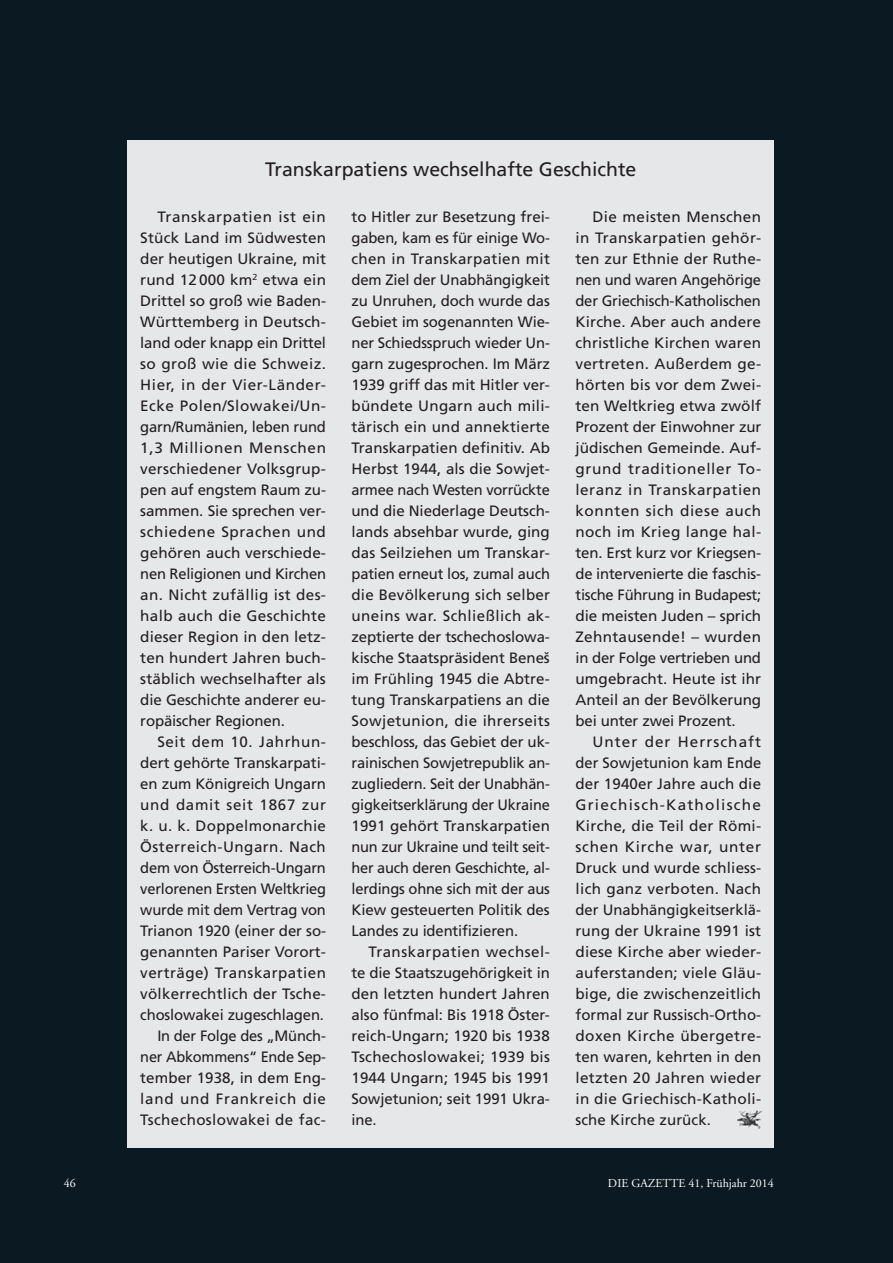
<style>
.page{position:relative;width:893px;height:1263px;background:#0b1a22}
.page>*{position:absolute;margin:0;border:0;box-sizing:border-box;transform-origin:0 0}
.t1{font:19.5px "Frutiger";color:#231f20}
.t2{font:15px/21px "Frutiger";letter-spacing:-.005em;color:#231f20;text-align:justify}
.t3{font:12px "Adobe Garamond";color:#fff}
</style>
<div class="page">
<div style="left:128px;top:140px;width:646px;height:1008px;background:#e6e7e9"></div>
<img style="left:738px;top:1110px;width:23px;height:18px">
<h1 class="t1" style="left:265px;top:158px;width:373px">Transkarpatiens wechselhafte Geschichte</h1>
<p class="t2" style="left:140px;top:206px;width:187px;text-indent:17px">Transkarpatien ist ein Stück Land im Südwesten der heutigen Ukraine, mit rund 12 000 km<sup>2</sup> etwa ein Drittel so groß wie Baden-Württemberg in Deutsch&shy;land oder knapp ein Drittel so groß wie die Schweiz.<br>Hier, in der Vier-Länder-Ecke Polen/Slowakei/Un&shy;garn/Rumänien, leben rund 1,3 Millionen Menschen verschiedener Volksgrup&shy;pen auf engstem Raum zu&shy;sammen. Sie sprechen ver&shy;schiedene Sprachen und gehören auch verschiede&shy;nen Religionen und Kirchen an. Nicht zufällig ist des&shy;halb auch die Geschichte dieser Region in den letz&shy;ten hundert Jahren buch&shy;stäblich wechselhafter als die Geschichte anderer eu&shy;ropäischer Regionen.</p>
<p class="t2" style="left:140px;top:731px;width:187px;text-align:right">Seit dem 10. Jahrhun&shy;dert gehörte Transkarpati&shy;en zum Königreich Ungarn und damit seit 1867 zur k. u. k. Doppelmonarchie<br>Österreich-Ungarn. Nach dem von Österreich-Ungarn verlorenen Ersten Weltkrieg wurde mit dem Vertrag von<br>Trianon 1920 (einer der so&shy;genannten Pariser Vorort&shy;verträge) Transkarpatien völkerrechtlich der Tsche&shy;choslowakei zugeschlagen.<br>In der Folge des „Münch&shy;ner Abkommens“ Ende Sep&shy;tember 1938, in dem Eng&shy;land und Frankreich die<br>Tschechoslowakei de fac-</p>
<p class="t2" style="left:351px;top:206px;width:200px">to Hitler zur Besetzung frei&shy;gaben, kam es für einige Wo&shy;chen in Transkarpatien mit dem Ziel der Unabhängigkeit zu Unruhen, doch wurde das Gebiet im sogenannten Wie&shy;ner Schiedsspruch wieder Un&shy;garn zugesprochen. Im März 1939 griff das mit Hitler ver&shy;bündete Ungarn auch mili&shy;tärisch ein und annektierte Transkarpatien definitiv. Ab Herbst 1944, als die Sowjet&shy;armee nach Westen vorrückte und die Niederlage Deutsch&shy;lands absehbar wurde, ging das Seilziehen um Transkar&shy;patien erneut los, zumal auch die Bevölkerung sich selber uneins war. Schließlich ak&shy;zeptierte der tschechoslowa&shy;kische Staatspräsident Beneš im Frühling 1945 die Abtre&shy;tung Transkarpatiens an die Sowjetunion, die ihrerseits beschloss, das Gebiet der uk&shy;rainischen Sowjetrepublik an&shy;zugliedern. Seit der Unabhän&shy;gigkeitserklärung der Ukraine 1991 gehört Transkarpatien nun zur Ukraine und teilt seit&shy;her auch deren Geschichte, al&shy;lerdings ohne sich mit der aus Kiew gesteuerten Politik des Landes zu identifizieren.</p>
<p class="t2" style="left:351px;top:941px;width:200px;text-indent:17px">Transkarpatien wechsel&shy;te die Staatszugehörigkeit in den letzten hundert Jahren also fünfmal: Bis 1918 Öster&shy;reich-Ungarn; 1920 bis 1938<br>Tschechoslowakei; 1939 bis 1944 Ungarn; 1945 bis 1991<br>Sowjetunion; seit 1991 Ukra&shy;ine.</p>
<p class="t2" style="left:575px;top:206px;width:187px;text-indent:17px">Die meisten Menschen in Transkarpatien gehör&shy;ten zur Ethnie der Ruthe&shy;nen und waren Angehörige der Griechisch-Katholischen Kirche. Aber auch andere christliche Kirchen waren vertreten. Außerdem ge&shy;hörten bis vor dem Zwei&shy;ten Weltkrieg etwa zwölf Prozent der Einwohner zur jüdischen Gemeinde. Auf&shy;grund traditioneller To&shy;leranz in Transkarpatien konnten sich diese auch noch im Krieg lange hal&shy;ten. Erst kurz vor Kriegsen&shy;de intervenierte die faschis&shy;tische Führung in Budapest; die meisten Juden – sprich Zehntausende! – wurden in der Folge vertrieben und umgebracht. Heute ist ihr Anteil an der Bevölkerung bei unter zwei Prozent.</p>
<p class="t2" style="left:575px;top:731px;width:187px;text-indent:17px">Unter der Herrschaft der Sowjetunion kam Ende der 1940er Jahre auch die Griechisch-Katholische Kirche, die Teil der Römi&shy;schen Kirche war, unter Druck und wurde schliess&shy;lich ganz verboten. Nach der Unabhängigkeitserklä&shy;rung der Ukraine 1991 ist diese Kirche aber wieder&shy;auferstanden; viele Gläu&shy;bige, die zwischenzeitlich formal zur Russisch-Ortho&shy;doxen Kirche übergetre&shy;ten waren, kehrten in den letzten 20 Jahren wieder in die Griechisch-Katholi&shy;sche Kirche zurück.</p>
<p class="t3" style="left:64px;top:1176px;width:13px">46</p>
<p class="t3" style="left:608px;top:1176px;width:167px">DIE GAZETTE 41, Frühjahr 2014</p>
</div>
